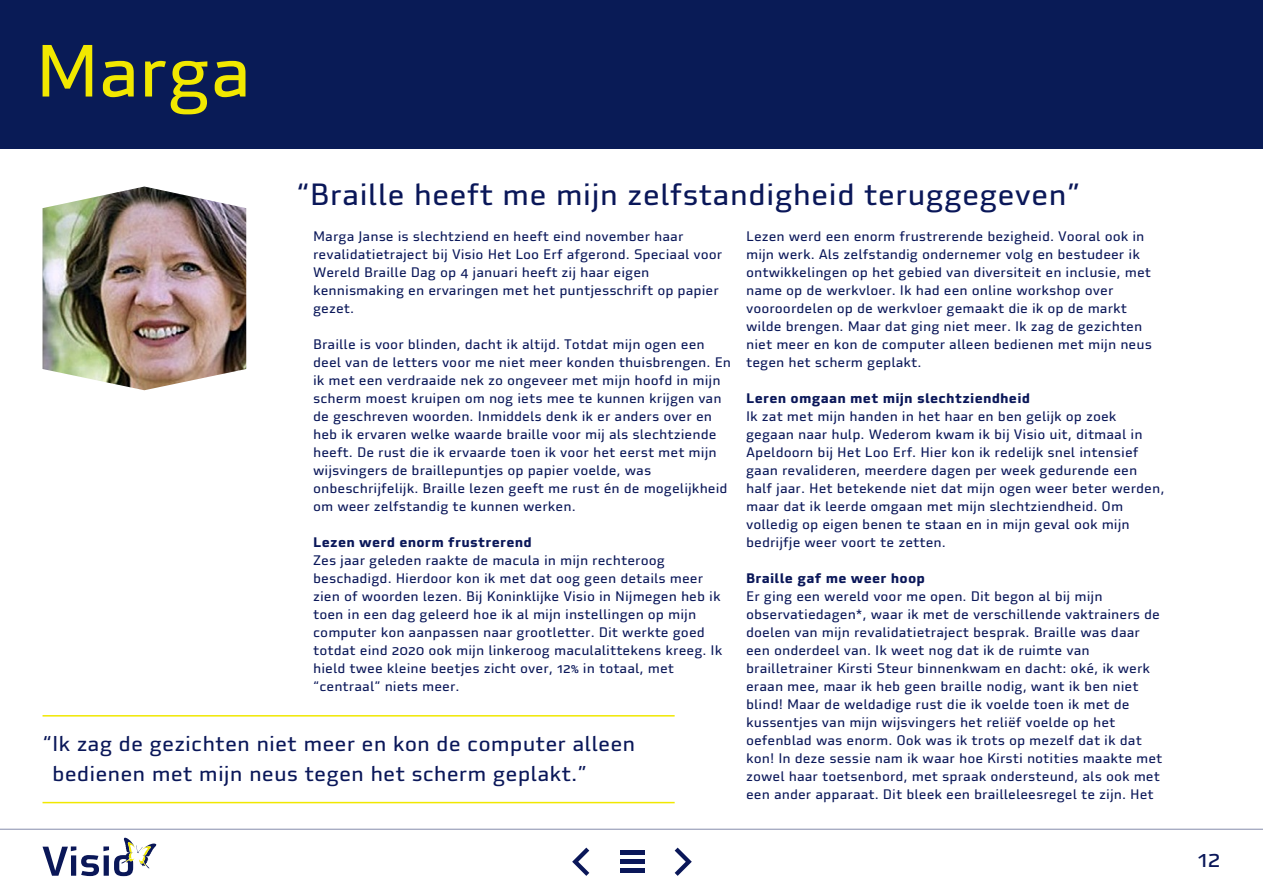
<style>
.page{position:relative;width:1263px;height:893px;background:#fff}
.page>*{position:absolute;margin:0;border:0;box-sizing:border-box;transform-origin:0 0}
.kop_c_48{font:72px "Utility OT";letter-spacing:-.015em;color:#f1e800}
.kop_c_20{font:30px "Utility OT";color:#0a1759}
.t1{font:22.5px "Utility OT";color:#0a1759}
.t2{font:21px/30px "Utility OT";color:#0a1759}
.plat{font:13.5px/18px "Utility OT";color:#0a1759}
.tussenkop_-_vet_in_p{font:700 13.5px "Utility OT";letter-spacing:.015em;color:#0a1759}
</style>
<div class="page">
<svg style="left:675px;top:848px;width:17px;height:28px"></svg>
<svg style="left:572px;top:848px;width:17px;height:28px"></svg>
<svg style="left:43px;top:838px;width:113px;height:38px"></svg>
<div style="left:620px;top:850px;width:24px;height:5px;background:#0a1759"></div>
<hr style="left:620px;top:860px;width:24px;height:4px;background:#0a1759">
<hr style="left:620px;top:869px;width:24px;height:4px;background:#0a1759">
<img style="left:43px;top:187px;width:203px;height:203px">
<div style="left:0;top:0;width:1263px;height:149px;background:#091b56"></div>
<hr style="left:0;top:829px;width:1263px;height:1px;background:#858bac">
<hr style="left:43px;top:715px;width:632px;height:2px;background:#f1e800">
<hr style="left:43px;top:802px;width:632px;height:1px;background:#f1e800">
<h1 class="kop_c_48" style="left:35px;top:28px;width:218px">Marga</h1>
<h2 class="kop_c_20" style="left:296px;top:176px;width:786px">“Braille heeft me mijn zelfstandigheid teruggegeven”</h2>
<p class="plat" style="left:313px;top:227px;width:411px">Marga Janse is slechtziend en heeft eind november haar revalidatietraject bij Visio Het Loo Erf afgerond. Speciaal voor Wereld Braille Dag op 4 januari heeft zij haar eigen kennismaking en ervaringen met het puntjesschrift op papier gezet.</p>
<p class="plat" style="left:313px;top:335px;width:420px">Braille is voor blinden, dacht ik altijd. Totdat mijn ogen een deel van de letters voor me niet meer konden thuisbrengen. En ik met een verdraaide nek zo ongeveer met mijn hoofd in mijn scherm moest kruipen om nog iets mee te kunnen krijgen van de geschreven woorden. Inmiddels denk ik er anders over en heb ik ervaren welke waarde braille voor mij als slechtziende heeft. De rust die ik ervaarde toen ik voor het eerst met mijn wijsvingers de braillepuntjes op papier voelde, was onbeschrijfelijk. Braille lezen geeft me rust én de mogelijkheid om weer zelfstandig te kunnen werken.</p>
<p class="tussenkop_-_vet_in_p" style="left:313px;top:533px;width:220px">Lezen werd enorm frustrerend</p>
<p class="plat" style="left:313px;top:551px;width:411px">Zes jaar geleden raakte de macula in mijn rechteroog beschadigd. Hierdoor kon ik met dat oog geen details meer zien of woorden lezen. Bij Koninklijke Visio in Nijmegen heb ik toen in een dag geleerd hoe ik al mijn instellingen op mijn computer kon aanpassen naar grootletter. Dit werkte goed totdat eind 2020 ook mijn linkeroog maculalittekens kreeg. Ik hield twee kleine beetjes zicht over, 12% in totaal, met “centraal” niets meer.</p>
<p class="plat" style="left:746px;top:227px;width:407px">Lezen werd een enorm frustrerende bezigheid. Vooral ook in mijn werk. Als zelfstandig ondernemer volg en bestudeer ik ontwikkelingen op het gebied van diversiteit en inclusie, met name op de werkvloer. Ik had een online workshop over vooroordelen op de werkvloer gemaakt die ik op de markt wilde brengen. Maar dat ging niet meer. Ik zag de gezichten niet meer en kon de computer alleen bedienen met mijn neus tegen het scherm geplakt.</p>
<p class="tussenkop_-_vet_in_p" style="left:746px;top:389px;width:285px">Leren omgaan met mijn slechtziendheid</p>
<p class="plat" style="left:746px;top:407px;width:420px">Ik zat met mijn handen in het haar en ben gelijk op zoek gegaan naar hulp. Wederom kwam ik bij Visio uit, ditmaal in Apeldoorn bij Het Loo Erf. Hier kon ik redelijk snel intensief gaan revalideren, meerdere dagen per week gedurende een half jaar. Het betekende niet dat mijn ogen weer beter werden, maar dat ik leerde omgaan met mijn slechtziendheid. Om volledig op eigen benen te staan en in mijn geval ook mijn bedrijfje weer voort te zetten.</p>
<p class="tussenkop_-_vet_in_p" style="left:746px;top:569px;width:181px">Braille gaf me weer hoop</p>
<p class="plat" style="left:746px;top:587px;width:418px">Er ging een wereld voor me open. Dit begon al bij mijn observatiedagen*, waar ik met de verschillende vaktrainers de doelen van mijn revalidatietraject besprak. Braille was daar een onderdeel van. Ik weet nog dat ik de ruimte van brailletrainer Kirsti Steur binnenkwam en dacht: oké, ik werk eraan mee, maar ik heb geen braille nodig, want ik ben niet blind! Maar de weldadige rust die ik voelde toen ik met de kussentjes van mijn wijsvingers het reliëf voelde op het oefenblad was enorm. Ook was ik trots op mezelf dat ik dat kon! In deze sessie nam ik waar hoe Kirsti notities maakte met zowel haar toetsenbord, met spraak ondersteund, als ook met een ander apparaat. Dit bleek een brailleleesregel te zijn. Het</p>
<h3 class="t2" style="left:52px;top:728px;width:585px;text-indent:-10px">“Ik zag de gezichten niet meer en kon de computer alleen bedienen met mijn neus tegen het scherm geplakt.”</h3>
<h3 class="t1" style="left:1198px;top:845px;width:24px">12</h3>
</div>
